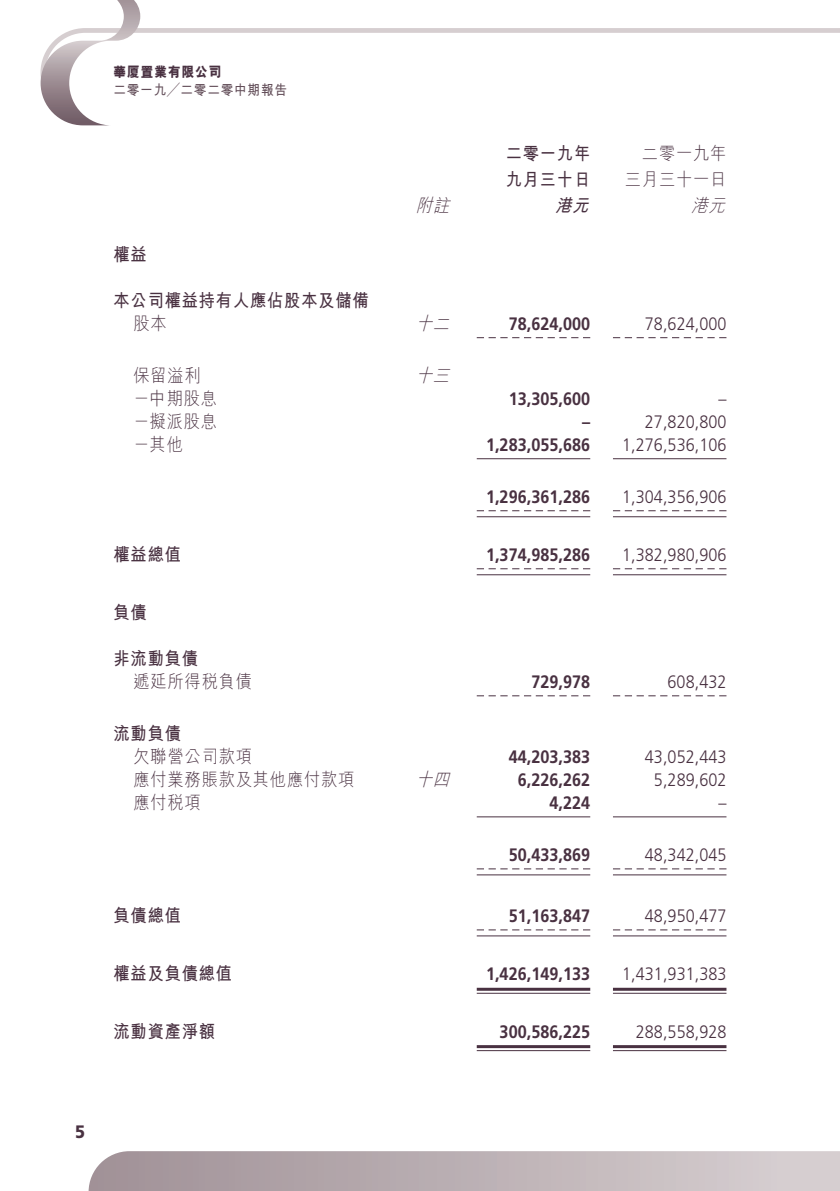
<style>
.page{position:relative;width:840px;height:1191px;background:#fff}
.page>*{position:absolute;margin:0;border:0;box-sizing:border-box;transform-origin:0 0}
.Body_Text{font:700 18px "Frutiger LT Std";letter-spacing:.005em;color:#493141;scale:.9 1}
.Body_Text-2{font:300 18px "Frutiger LT Std";letter-spacing:.005em;color:#493141;scale:.9 1}
.Body_Text-3{font:300 18px "M Hei HK";letter-spacing:.055em;color:#493141;scale:.9 1}
.Body_Text-4{font:700 18px "M Hei HK";letter-spacing:.055em;color:#493141;scale:.9 1}
.Body_Text-5{font:italic 300 18px "M Hei HK";color:#493141;scale:.9 1}
.Body_Text-6{font:italic 700 18px "M Hei HK";color:#493141;scale:.9 1}
.t1{font:900 18px "Frutiger LT Std";color:#493141;scale:.9 1}
.t2{font:700 14px "M Hei HK";letter-spacing:.065em;color:#634e59;scale:.9 1}
.t3{font:800 14px "M Hei HK";letter-spacing:.08em;color:#493141;scale:.9 1}
</style>
<div class="page">
<svg style="left:40px;top:28px;width:799px;height:60px"></svg>
<svg style="left:41px;top:0;width:99px;height:125px"></svg>
<svg style="left:88px;top:1151px;width:751px;height:40px;background:#bdb2b5"></svg>
<svg style="left:476px;top:337px;width:114px;height:1px"></svg>
<svg style="left:613px;top:337px;width:113px;height:1px"></svg>
<hr style="left:476px;top:458px;width:114px;height:1px;background:#493141">
<hr style="left:612px;top:458px;width:114px;height:1px;background:#493141">
<svg style="left:476px;top:510px;width:114px;height:1px"></svg>
<svg style="left:613px;top:510px;width:113px;height:1px"></svg>
<hr style="left:476px;top:516px;width:114px;height:1px;background:#493141">
<hr style="left:612px;top:516px;width:114px;height:1px;background:#493141">
<svg style="left:476px;top:568px;width:114px;height:1px"></svg>
<svg style="left:613px;top:568px;width:113px;height:1px"></svg>
<hr style="left:476px;top:574px;width:114px;height:1px;background:#493141">
<hr style="left:612px;top:574px;width:114px;height:1px;background:#493141">
<svg style="left:476px;top:695px;width:114px;height:1px"></svg>
<svg style="left:613px;top:695px;width:113px;height:1px"></svg>
<hr style="left:476px;top:816px;width:114px;height:1px;background:#493141">
<hr style="left:612px;top:816px;width:114px;height:1px;background:#493141">
<svg style="left:476px;top:868px;width:114px;height:1px"></svg>
<svg style="left:613px;top:868px;width:113px;height:1px"></svg>
<hr style="left:476px;top:874px;width:114px;height:1px;background:#493141">
<hr style="left:612px;top:874px;width:114px;height:1px;background:#493141">
<svg style="left:476px;top:929px;width:114px;height:1px"></svg>
<svg style="left:613px;top:929px;width:113px;height:1px"></svg>
<hr style="left:476px;top:935px;width:114px;height:1px;background:#493141">
<hr style="left:612px;top:935px;width:114px;height:1px;background:#493141">
<hr style="left:476px;top:987px;width:114px;height:3px;background:#493141">
<hr style="left:476px;top:992px;width:114px;height:1px;background:#493141">
<hr style="left:612px;top:987px;width:114px;height:3px;background:#493141">
<hr style="left:612px;top:992px;width:114px;height:1px;background:#493141">
<hr style="left:476px;top:1045px;width:114px;height:3px;background:#493141">
<hr style="left:476px;top:1050px;width:114px;height:1px;background:#493141">
<hr style="left:612px;top:1045px;width:114px;height:3px;background:#493141">
<hr style="left:612px;top:1050px;width:114px;height:1px;background:#493141">
<p class="t3" style="left:113px;top:64px;width:121px">華厦置業有限公司</p>
<p class="t2" style="left:113px;top:79px;width:194px">二零一九╱二零二零中期報告</p>
<p class="Body_Text-4" style="left:113px;top:241px;width:38px">權益</p>
<p class="Body_Text-4" style="left:113px;top:287px;width:285px">本公司權益持有人應佔股本及儲備</p>
<p class="Body_Text-3" style="left:133px;top:314px;width:38px">股本</p>
<p class="Body_Text-3" style="left:133px;top:366px;width:76px">保留溢利</p>
<p class="Body_Text-3" style="left:133px;top:389px;width:94px">－中期股息</p>
<p class="Body_Text-3" style="left:133px;top:412px;width:94px">－擬派股息</p>
<p class="Body_Text-3" style="left:133px;top:435px;width:57px">－其他</p>
<p class="Body_Text-4" style="left:113px;top:541px;width:76px">權益總值</p>
<p class="Body_Text-4" style="left:113px;top:599px;width:38px">負債</p>
<p class="Body_Text-4" style="left:113px;top:645px;width:95px">非流動負債</p>
<p class="Body_Text-3" style="left:133px;top:672px;width:133px">遞延所得稅負債</p>
<p class="Body_Text-4" style="left:113px;top:720px;width:76px">流動負債</p>
<p class="Body_Text-3" style="left:133px;top:747px;width:133px">欠聯營公司款項</p>
<p class="Body_Text-3" style="left:133px;top:770px;width:247px">應付業務賬款及其他應付款項</p>
<p class="Body_Text-3" style="left:133px;top:793px;width:76px">應付稅項</p>
<p class="Body_Text-4" style="left:113px;top:902px;width:76px">負債總值</p>
<p class="Body_Text-4" style="left:113px;top:960px;width:133px">權益及負債總值</p>
<p class="Body_Text-4" style="left:113px;top:1017px;width:114px">流動資產淨額</p>
<p class="t1" style="left:75px;top:1121px;width:13px">5</p>
<p class="Body_Text-5" style="left:415px;top:196px;width:44px">附註</p>
<p class="Body_Text-4" style="left:505px;top:140px;width:95px">二零一九年</p>
<p class="Body_Text-4" style="left:505px;top:166px;width:95px">九月三十日</p>
<p class="Body_Text-6" style="left:555px;top:192px;width:45px">港元</p>
<p class="Body_Text-3" style="left:641px;top:144px;width:95px">二零一九年</p>
<p class="Body_Text-3" style="left:624px;top:170px;width:114px">三月三十一日</p>
<p class="Body_Text-5" style="left:691px;top:196px;width:44px">港元</p>
<p class="Body_Text-5" style="left:415px;top:314px;width:44px">十二</p>
<p class="Body_Text-5" style="left:415px;top:366px;width:44px">十三</p>
<p class="Body_Text" style="left:508px;top:313px;width:92px">78,624,000</p>
<p class="Body_Text" style="left:508px;top:388px;width:92px">13,305,600</p>
<p class="Body_Text" style="left:582px;top:411px;width:10px">–</p>
<p class="Body_Text" style="left:485px;top:434px;width:117px">1,283,055,686</p>
<p class="Body_Text" style="left:485px;top:486px;width:117px">1,296,361,286</p>
<p class="Body_Text" style="left:485px;top:544px;width:117px">1,374,985,286</p>
<p class="Body_Text-2" style="left:644px;top:313px;width:92px">78,624,000</p>
<p class="Body_Text-2" style="left:718px;top:388px;width:10px">–</p>
<p class="Body_Text-2" style="left:644px;top:411px;width:92px">27,820,800</p>
<p class="Body_Text-2" style="left:622px;top:434px;width:117px">1,276,536,106</p>
<p class="Body_Text-2" style="left:622px;top:486px;width:117px">1,304,356,906</p>
<p class="Body_Text-2" style="left:622px;top:544px;width:117px">1,382,980,906</p>
<p class="Body_Text-5" style="left:415px;top:770px;width:44px">十四</p>
<p class="Body_Text" style="left:531px;top:671px;width:67px">729,978</p>
<p class="Body_Text-2" style="left:667px;top:671px;width:67px">608,432</p>
<p class="Body_Text" style="left:508px;top:746px;width:92px">44,203,383</p>
<p class="Body_Text-2" style="left:644px;top:746px;width:92px">43,052,443</p>
<p class="Body_Text" style="left:517px;top:769px;width:82px">6,226,262</p>
<p class="Body_Text-2" style="left:653px;top:769px;width:82px">5,289,602</p>
<p class="Body_Text" style="left:549px;top:792px;width:47px">4,224</p>
<p class="Body_Text-2" style="left:718px;top:792px;width:10px">–</p>
<p class="Body_Text" style="left:508px;top:844px;width:92px">50,433,869</p>
<p class="Body_Text-2" style="left:644px;top:844px;width:92px">48,342,045</p>
<p class="Body_Text" style="left:508px;top:905px;width:92px">51,163,847</p>
<p class="Body_Text-2" style="left:644px;top:905px;width:92px">48,950,477</p>
<p class="Body_Text" style="left:485px;top:963px;width:117px">1,426,149,133</p>
<p class="Body_Text-2" style="left:622px;top:963px;width:117px">1,431,931,383</p>
<p class="Body_Text" style="left:499px;top:1020px;width:102px">300,586,225</p>
<p class="Body_Text-2" style="left:635px;top:1021px;width:102px">288,558,928</p>
</div>
